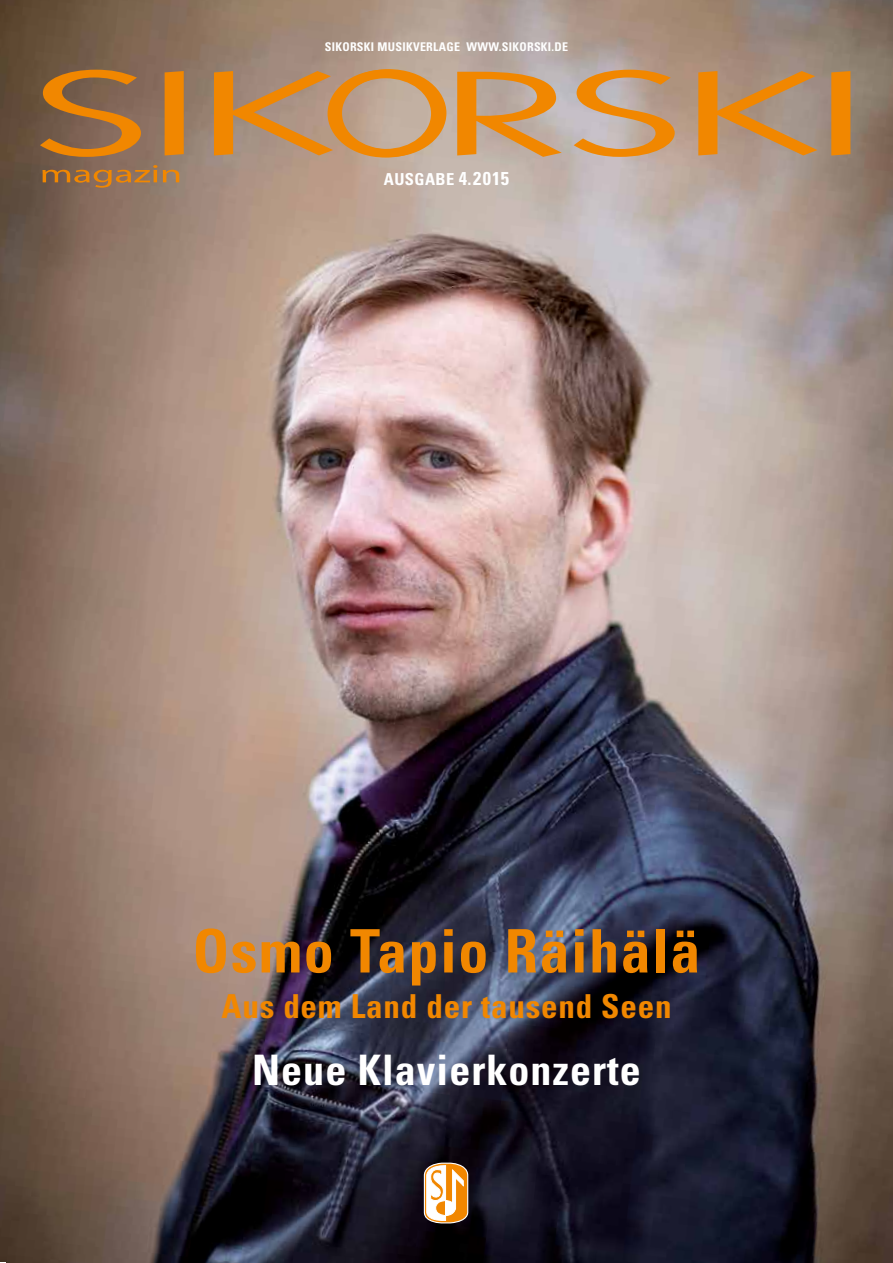
<style>
.page{position:relative;width:893px;height:1263px;background:#fff}
.page>*{position:absolute;margin:0;border:0;box-sizing:border-box;transform-origin:0 0}
.t1{font:700 condensed 60px "Univers LT Std";letter-spacing:.025em;color:#f18700}
.t2{font:700 condensed 42px "Univers LT Std";letter-spacing:.025em;color:#fff}
.t3{font:700 condensed 33px "Univers LT Std";letter-spacing:.025em;color:#f18700}
.t4{font:700 condensed 16.5px "Univers LT Std";letter-spacing:.025em;color:#fff}
.t5{font:700 condensed 12px "Univers LT Std";letter-spacing:.025em;color:#fff}
.s1{font-size:18.6px}
.s2{font-size:18px}
</style>
<div class="page">
<img style="left:0;top:0;width:893px;height:1263px">
<svg style="left:40px;top:70px;width:101px;height:87px;background:#a26d36"></svg>
<svg style="left:165px;top:71px;width:19px;height:84px;background:#ee8602"></svg>
<svg style="left:214px;top:69px;width:232px;height:89px;background:#c7955e"></svg>
<svg style="left:457px;top:72px;width:105px;height:85px;background:#d29c5e"></svg>
<svg style="left:574px;top:70px;width:101px;height:87px;background:#cda171"></svg>
<svg style="left:698px;top:71px;width:119px;height:84px;background:#c18e56"></svg>
<svg style="left:831px;top:71px;width:19px;height:84px;background:#ee8603"></svg>
<svg style="left:42px;top:165px;width:115px;height:23px;background:#9c6f44"></svg>
<svg style="left:163px;top:170px;width:16px;height:12px"></svg>
<svg style="left:423px;top:1162px;width:46px;height:62px"></svg>
<p class="t5" style="left:325px;top:39px;width:245px">SIKORSKI MUSIKVERLAGE WWW.SIKORSKI.DE</p>
<h3 class="t4" style="left:384px;top:169px;width:127px">AUSGABE <span class="s1">4</span><span class="s2">.</span> <span class="s1">2015</span></h3>
<h1 class="t1" style="left:193px;top:914px;width:509px">Osmo Tapio Räihälä</h1>
<h3 class="t3" style="left:221px;top:985px;width:452px">Aus dem Land der tausend Seen</h3>
<h2 class="t2" style="left:252px;top:1044px;width:390px">Neue Klavierkonzerte</h2>
</div>
